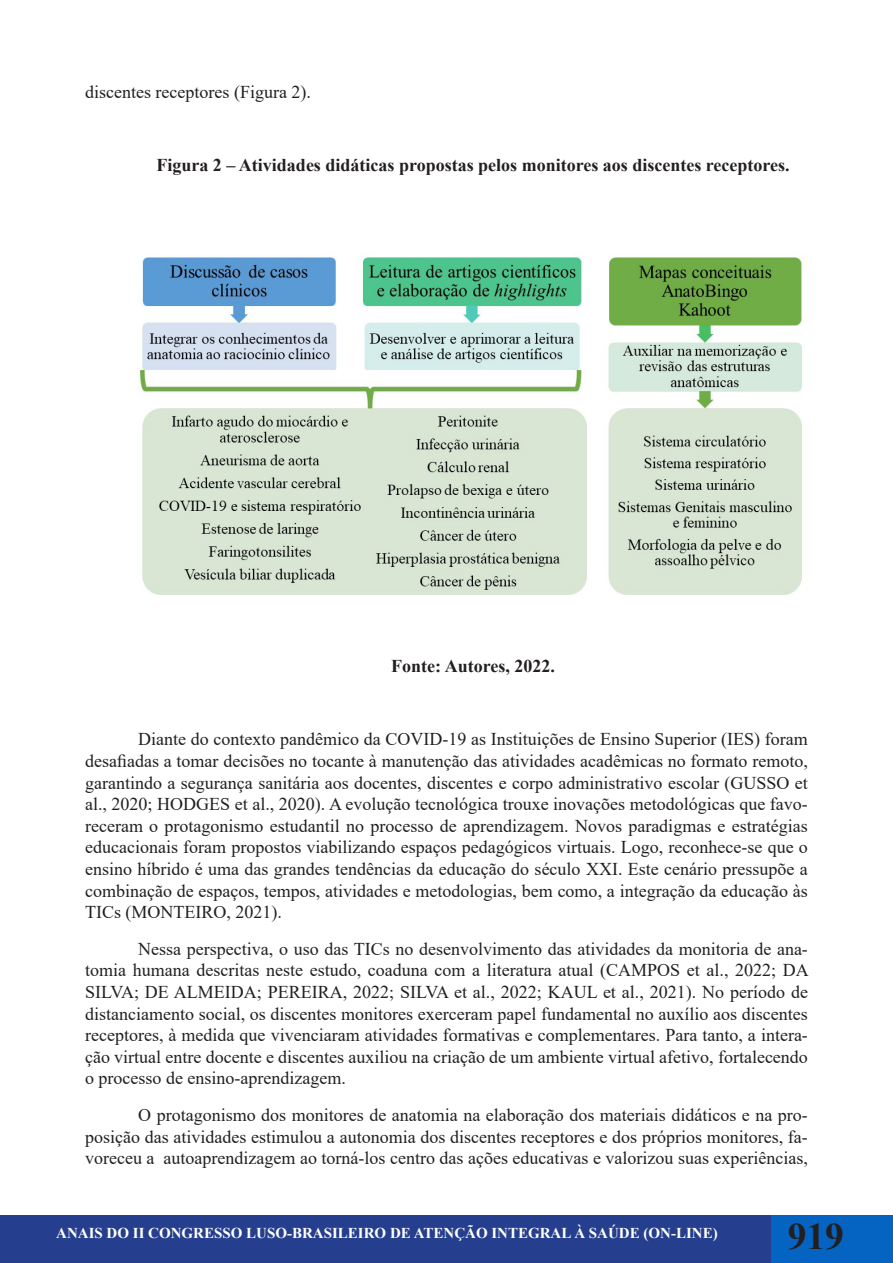
<style>
.page{position:relative;width:893px;height:1263px;background:#fff}
.page>*{position:absolute;margin:0;border:0;box-sizing:border-box;transform-origin:0 0}
.t1{font:700 37.5px "Times New Roman";color:#231f20}
.Body_Text{font:18px/21.6px "Times New Roman";color:#231f20;text-align:justify}
.Body_Text-2{font:700 18px "Times New Roman";color:#231f20}
.t2{font:700 15px "Times New Roman";color:#fff}
</style>
<div class="page">
<div style="left:0;top:1215px;width:893px;height:48px;background:#253f8e"></div>
<div style="left:771px;top:1215px;width:122px;height:48px;background:#0563c1"></div>
<img style="left:137px;top:255px;width:665px;height:340px">
<p class="Body_Text" style="left:85px;top:80px;width:227px">discentes receptores (Figura 2).</p>
<p class="Body_Text-2" style="left:156px;top:152px;width:635px">Figura 2 – Atividades didáticas propostas pelos monitores aos discentes receptores.</p>
<p class="Body_Text-2" style="left:391px;top:653px;width:165px">Fonte: Autores, 2022.</p>
<p class="Body_Text" style="left:85px;top:728px;width:724px;text-indent:53px">Diante do contexto pandêmico da COVID-19 as Instituições de Ensino Superior (IES) foram desafiadas a tomar decisões no tocante à manutenção das atividades acadêmicas no formato remoto, garantindo a segurança sanitária aos docentes, discentes e corpo administrativo escolar (GUSSO et al., 2020; HODGES et al., 2020). A evolução tecnológica trouxe inovações metodológicas que favo&shy;receram o protagonismo estudantil no processo de aprendizagem. Novos paradigmas e estratégias educacionais foram propostos viabilizando espaços pedagógicos virtuais. Logo, reconhece-se que o ensino híbrido é uma das grandes tendências da educação do século XXI. Este cenário pressupõe a combinação de espaços, tempos, atividades e metodologias, bem como, a integração da educação às TICs (MONTEIRO, 2021).</p>
<p class="Body_Text" style="left:85px;top:937px;width:725px;text-indent:53px">Nessa perspectiva, o uso das TICs no desenvolvimento das atividades da monitoria de ana&shy;tomia humana descritas neste estudo, coaduna com a literatura atual (CAMPOS et al., 2022; DA SILVA; DE ALMEIDA; PEREIRA, 2022; SILVA et al., 2022; KAUL et al., 2021). No período de distanciamento social, os discentes monitores exerceram papel fundamental no auxílio aos discentes receptores, à medida que vivenciaram atividades formativas e complementares. Para tanto, a intera&shy;ção virtual entre docente e discentes auxiliou na criação de um ambiente virtual afetivo, fortalecendo o processo de ensino-aprendizagem.</p>
<p class="Body_Text" style="left:85px;top:1103px;width:724px;text-indent:53px">O protagonismo dos monitores de anatomia na elaboração dos materiais didáticos e na pro&shy;posição das atividades estimulou a autonomia dos discentes receptores e dos próprios monitores, fa&shy;voreceu a autoaprendizagem ao torná-los centro das ações educativas e valorizou suas experiências,</p>
<p class="t2" style="left:56px;top:1222px;width:663px">ANAIS DO II CONGRESSO LUSO-BRASILEIRO DE ATENÇÃO INTEGRAL À SAÚDE (ON-LINE)</p>
<h1 class="t1" style="left:788px;top:1209px;width:58px">919</h1>
</div>
